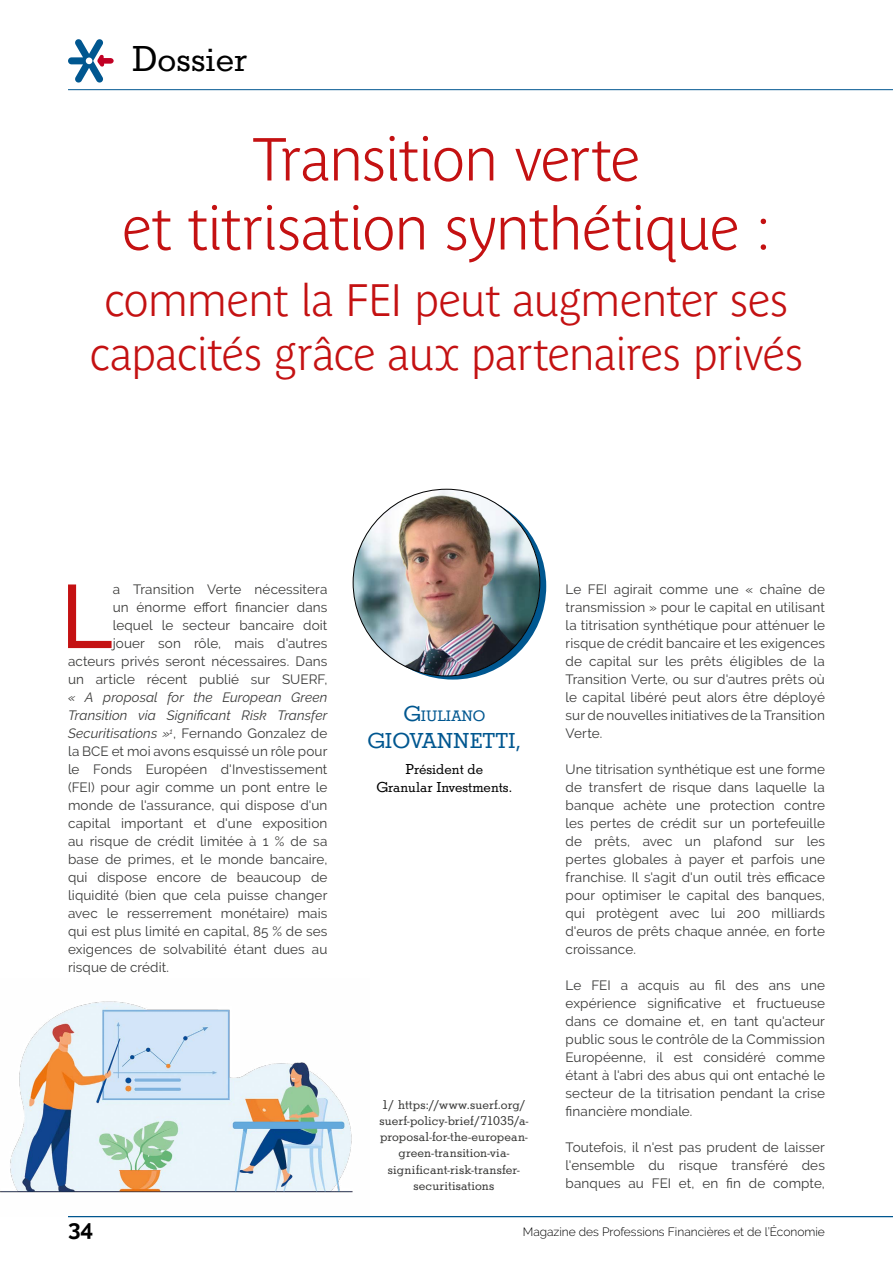
<style>
.page{position:relative;width:893px;height:1263px;background:#fff}
.page>*{position:absolute;margin:0;border:0;box-sizing:border-box;transform-origin:0 0}
.t1{font:500 89.55px "Raleway";color:#c41112}
.t2{font:700 60px/69px "Parisine Plus Std Clair";letter-spacing:-.03em;color:#c41112;text-align:center}
.t3{font:700 45px/54px "Parisine Plus Std Clair";letter-spacing:-.025em;color:#c41112;text-align:center}
.t4{font:37.5px "Stymie";color:#000}
.t5{font:22.5px "Stymie";color:#005790}
.t6{font:700 22.5px "Raleway";color:#000}
.t7{font:15.75px "Stymie";color:#005790}
.t8{font:15px/18px "Stymie";color:#000;text-align:center}
.t9{font:13.5px/18px "Raleway";letter-spacing:.01em;color:#3a3a39;text-align:justify}
.t10{font:13.5px/16.2px "Stymie";letter-spacing:.01em;color:#3a3a39;text-align:center}
.t11{font:300 12px "Raleway";color:#000}
.s1{font-style:italic}
.s2{font-size:22.5px}
</style>
<div class="page">
<hr style="left:68px;top:89px;width:825px;height:1px;background:#005790">
<svg style="left:68px;top:39px;width:46px;height:44px"></svg>
<svg style="left:359px;top:493px;width:187px;height:186px"></svg>
<img style="left:353px;top:489px;width:187px;height:187px;border-radius:93px">
<hr style="left:68px;top:1216px;width:825px;height:1px;background:#005790">
<img style="left:0;top:1001px;width:353px;height:192px">
<h3 class="t4" style="left:132px;top:37px;width:117px">Dossier</h3>
<h2 class="t2" style="left:122px;top:125px;width:651px">Transition verte<br>et titrisation synthétique :</h2>
<h3 class="t3" style="left:90px;top:273px;width:715px">comment la FEI peut augmenter ses capacités grâce aux partenaires privés</h3>
<p class="t9" style="left:68px;top:580px;width:261px;text-align:right">a Transition Verte nécessitera<br>un énorme effort financier dans<br>lequel le secteur bancaire doit<br>jouer son rôle, mais d'autres acteurs privés seront nécessaires. Dans un article récent publié sur SUERF,</p>
<p class="t9" style="left:68px;top:688px;width:261px"><span class="s1">« A proposal for the European Green Transition via Significant Risk Transfer Securitisations »</span><sup>1</sup>, Fernando Gonzalez de la BCE et moi avons esquissé un rôle pour le Fonds Européen d'Investissement (FEI) pour agir comme un pont entre le monde de l'assurance, qui dispose d'un capital important et d'une exposition au risque de crédit limitée à 1 % de sa base de primes, et le monde bancaire, qui dispose encore de beaucoup de liquidité (bien que cela puisse changer avec le resserrement monétaire) mais qui est plus limité en capital, 85 % de ses exigences de solvabilité étant dues au risque de crédit.</p>
<h1 class="t1" style="left:60px;top:565px;width:54px">L</h1>
<p class="t7" style="left:403px;top:706px;width:84px"><span class="s2">G</span>IULIANO</p>
<h3 class="t5" style="left:367px;top:727px;width:15px">GIO</h3>
<h3 class="t5" style="left:410px;top:727px;width:27px">VANNETTI</h3>
<h3 class="t5" style="left:516px;top:727px;width:7px">,</h3>
<p class="t8" style="left:377px;top:760px;width:137px">Président de<br>Granular Investments.</p>
<p class="t10" style="left:379px;top:1096px;width:150px">1/ https://www.suerf.org/ suerf-policy-brief/71035/a&shy;proposal-for-the-european&shy;green-transition-via&shy;significant-risk-transfer&shy;securitisations</p>
<p class="t9" style="left:566px;top:580px;width:261px">Le FEI agirait comme une « chaîne de transmission » pour le capital en utilisant la titrisation synthétique pour atténuer le risque de crédit bancaire et les exigences de capital sur les prêts éligibles de la Transition Verte, ou sur d'autres prêts où le capital libéré peut alors être déployé sur de nouvelles initiatives de la Transition Verte.</p>
<p class="t9" style="left:566px;top:760px;width:261px">Une titrisation synthétique est une forme de transfert de risque dans laquelle la banque achète une protection contre les pertes de crédit sur un portefeuille de prêts, avec un plafond sur les pertes globales à payer et parfois une franchise. Il s'agit d'un outil très efficace pour optimiser le capital des banques, qui protègent avec lui 200 milliards d'euros de prêts chaque année, en forte croissance.</p>
<p class="t9" style="left:566px;top:976px;width:261px">Le FEI a acquis au fil des ans une expérience significative et fructueuse dans ce domaine et, en tant qu'acteur public sous le contrôle de la Commission Européenne, il est considéré comme étant à l'abri des abus qui ont entaché le secteur de la titrisation pendant la crise financière mondiale.</p>
<p class="t9" style="left:566px;top:1138px;width:261px">Toutefois, il n'est pas prudent de laisser l'ensemble du risque transféré des banques au FEI et, en fin de compte,</p>
<h3 class="t6" style="left:68px;top:1215px;width:27px">34</h3>
<p class="t11" style="left:523px;top:1225px;width:304px">Magazine des Professions Financières et de l’Économie</p>
</div>
